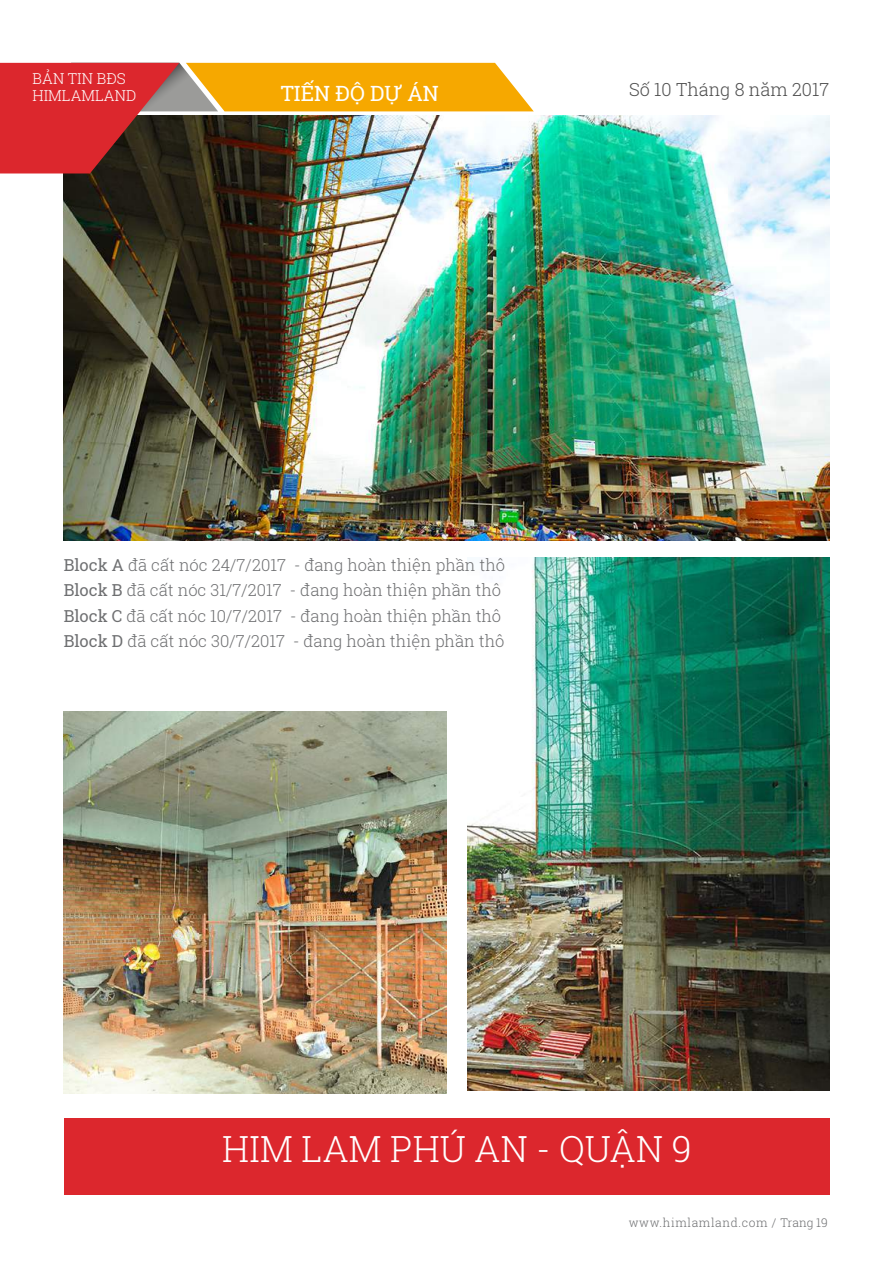
<style>
.page{position:relative;width:893px;height:1263px;background:#fff}
.page>*{position:absolute;margin:0;border:0;box-sizing:border-box;transform-origin:0 0}
.t1{font:300 36px "Roboto Slab";color:#fff}
.t2{font:21px "Roboto Slab";color:#fff}
.t3{font:300 18px "Roboto Slab";color:#4d4d4d}
.t4{font:300 16.5px/25.5px "Roboto Slab";color:#6e6f71}
.t5{font:300 15px/16.5px "Roboto Slab";color:#fff}
.t6{font:300 12px "Roboto Slab";letter-spacing:.05em;color:#6e6f71}
.s1{font-weight:400}
</style>
<div class="page">
<img style="left:64px;top:711px;width:382px;height:383px">
<img style="left:468px;top:558px;width:361px;height:532px">
<img style="left:64px;top:116px;width:765px;height:425px">
<div style="left:64px;top:1118px;width:765px;height:76px;background:#dc272d"></div>
<img style="left:0;top:63px;width:534px;height:110px">
<p class="t5" style="left:32px;top:70px;width:105px">BẢN TIN BĐS<br>HIMLAMLAND</p>
<p class="t2" style="left:281px;top:79px;width:160px">TIẾN ĐỘ DỰ ÁN</p>
<p class="t3" style="left:629px;top:77px;width:202px">Số 10 Tháng 8 năm 2017</p>
<p class="t4" style="left:64px;top:551px;width:443px"><span class="s1">Block A</span> đã cất nóc 24/7/2017 - đang hoàn thiện phần thô <span class="s1">Block B</span> đã cất nóc 31/7/2017 - đang hoàn thiện phần thô <span class="s1">Block C</span> đã cất nóc 10/7/2017 - đang hoàn thiện phần thô <span class="s1">Block D</span> đã cất nóc 30/7/2017 - đang hoàn thiện phần thô</p>
<h1 class="t1" style="left:222px;top:1124px;width:471px">HIM LAM PHÚ AN - QUẬN 9</h1>
<p class="t6" style="left:629px;top:1214px;width:201px">www.himlamland.com / Trang 19</p>
</div>
